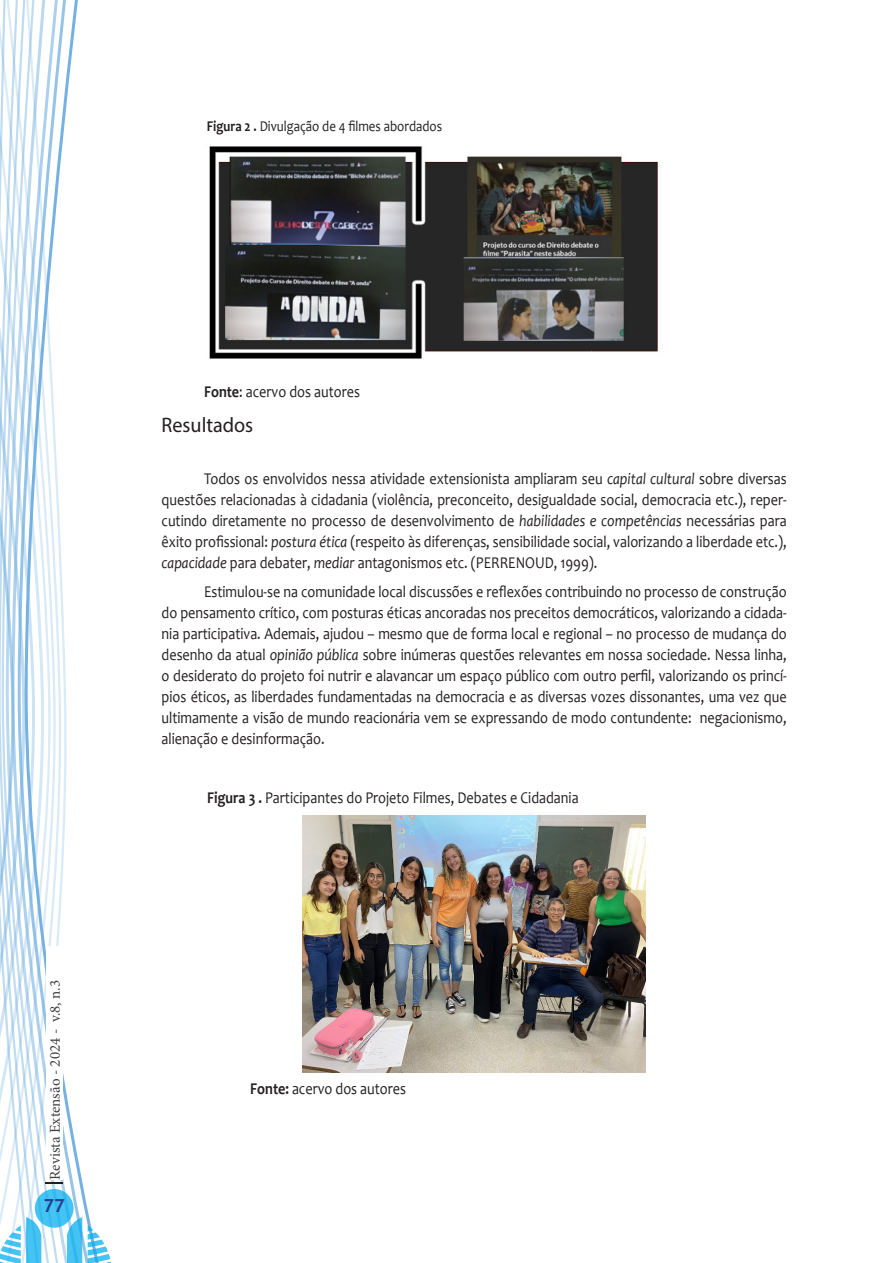
<style>
.page{position:relative;width:893px;height:1263px;background:#fff}
.page>*{position:absolute;margin:0;border:0;box-sizing:border-box;transform-origin:0 0}
.Titulo2{font:21px "Myriad Pro";color:#231f20;scale:.96 1}
.t1{font:700 18px "Trebuchet MS";color:#253f8e}
.Texto{font:16.5px/21px "Candara";color:#231f20;text-align:justify;scale:.86 1}
.Texto-2{font:15px "Candara";color:#231f20;scale:.86 1}
.t2{font:15px "Minion Pro";color:#3e3e3f}
.s1{font-weight:700}
.s2{font-style:italic}
</style>
<div class="page">
<svg style="left:0;top:0;width:82px;height:1263px"></svg>
<svg style="left:88px;top:1225px;width:23px;height:38px"></svg>
<img style="left:209px;top:146px;width:449px;height:213px">
<img style="left:303px;top:815px;width:343px;height:258px">
<p class="Texto-2" style="left:207px;top:117px;width:275px"><span class="s1">Figura 2 .</span> Divulgação de 4 filmes abordados</p>
<p class="t2" style="left:45px;top:1180px;width:201px;rotate:-90deg">Revista Extensão - 2024 - v.8, n.3</p>
<p class="t1" style="left:44px;top:1194px;width:23px">77</p>
<p class="Texto" style="left:204px;top:381px;width:183px"><span class="s1">Fonte</span>: acervo dos autores</p>
<p class="Titulo2" style="left:162px;top:412px;width:97px">Resultados</p>
<p class="Texto" style="left:162px;top:468px;width:728px;text-indent:43px">Todos os envolvidos nessa atividade extensionista ampliaram seu <span class="s2">capital cultural</span> sobre diversas questões relacionadas à cidadania (violência, preconceito, desigualdade social, democracia etc.), reper&shy;cutindo diretamente no processo de desenvolvimento de <span class="s2">habilidades e competências</span> necessárias para êxito profissional: <span class="s2">postura ética</span> (respeito às diferenças, sensibilidade social, valorizando a liberdade etc.), <span class="s2">capacidade</span> para debater, <span class="s2">mediar</span> antagonismos etc. (PERRENOUD, 1999).</p>
<p class="Texto" style="left:162px;top:581px;width:728px;text-indent:43px">Estimulou-se na comunidade local discussões e reflexões contribuindo no processo de construção do pensamento crítico, com posturas éticas ancoradas nos preceitos democráticos, valorizando a cidada&shy;nia participativa. Ademais, ajudou – mesmo que de forma local e regional – no processo de mudança do desenho da atual <span class="s2">opinião pública</span> sobre inúmeras questões relevantes em nossa sociedade. Nessa linha, o desiderato do projeto foi nutrir e alavancar um espaço público com outro perfil, valorizando os princí&shy;pios éticos, as liberdades fundamentadas na democracia e as diversas vozes dissonantes, uma vez que ultimamente a visão de mundo reacionária vem se expressando de modo contundente: negacionismo, alienação e desinformação.</p>
<p class="Texto" style="left:207px;top:787px;width:433px"><span class="s1">Figura 3 .</span> Participantes do Projeto Filmes, Debates e Cidadania</p>
<p class="Texto" style="left:250px;top:1078px;width:183px"><span class="s1">Fonte:</span> acervo dos autores</p>
</div>
